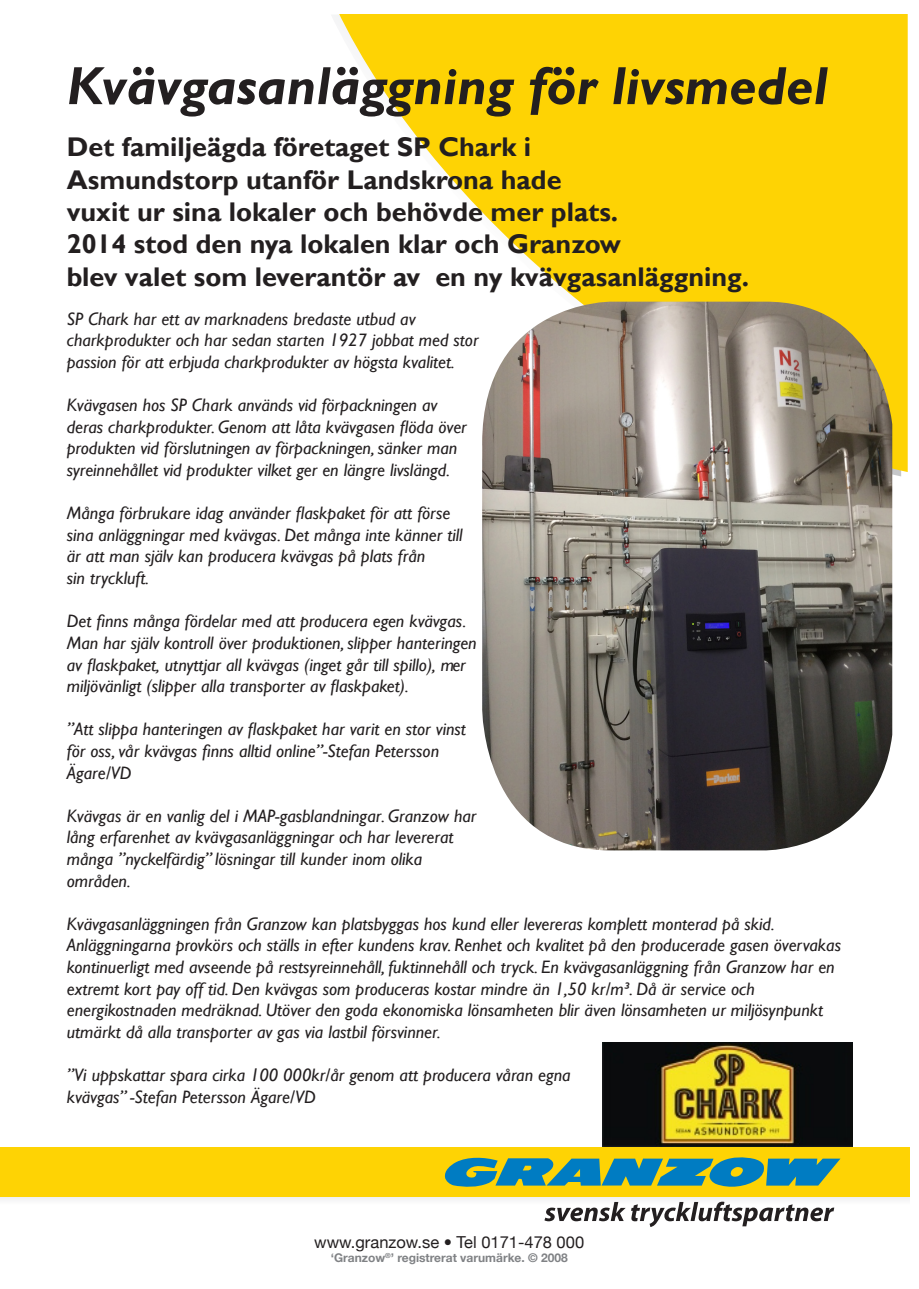
<style>
.page{position:relative;width:919px;height:1289px;background:#fff}
.page>*{position:absolute;margin:0;border:0;box-sizing:border-box;transform-origin:0 0}
.t1{font:italic 700 54px "Gill Sans";color:#231f20}
.t2{font:700 27px "Gill Sans";color:#231f20}
.t3{font:italic 18px/21.6px "Gill Sans";color:#231f20}
.t4{font:16.5px "Helvetica Neue";color:#231f20}
.t5{font:700 12px "Helvetica Neue";color:#808285}
</style>
<div class="page">
<div style="left:0;top:1196px;width:908px;height:8px;background:#f4f5f5"></div>
<div style="left:0;top:1147px;width:908px;height:49px;background:#fed304"></div>
<svg style="left:444px;top:1157px;width:396px;height:30px"></svg>
<svg style="left:544px;top:1202px;width:81px;height:19px"></svg>
<svg style="left:631px;top:1201px;width:203px;height:25px"></svg>
<svg style="left:333px;top:14px;width:574px;height:458px;fill:#fed304"></svg>
<img style="left:602px;top:1042px;width:250px;height:104px">
<img style="left:482px;top:301px;width:410px;height:549px">
<p class="t1" style="left:67px;top:55px;width:762px">Kvävgasanläggning för livsmedel</p>
<p class="t2" style="left:67px;top:131px;width:466px">Det familjeägda företaget SP Chark i</p>
<p class="t2" style="left:67px;top:163px;width:496px">Asmundstorp utanför Landskrona hade</p>
<p class="t2" style="left:67px;top:196px;width:553px">vuxit ur sina lokaler och behövde mer plats.</p>
<p class="t2" style="left:67px;top:228px;width:555px">2014 stod den nya lokalen klar och Granzow</p>
<p class="t2" style="left:67px;top:260px;width:683px">blev valet som leverantör av en ny kvävgasanläggning.</p>
<p class="t3" style="left:67px;top:308px;width:413px">SP Chark har ett av marknadens bredaste utbud av charkprodukter och har sedan starten 1927 jobbat med stor passion för att erbjuda charkprodukter av högsta kvalitet.</p>
<p class="t3" style="left:67px;top:394px;width:401px">Kvävgasen hos SP Chark används vid förpackningen av deras charkprodukter. Genom att låta kvävgasen flöda över produkten vid förslutningen av förpackningen, sänker man syreinnehållet vid produkter vilket ger en längre livslängd.</p>
<p class="t3" style="left:67px;top:502px;width:397px">Många förbrukare idag använder flaskpaket för att förse sina anläggningar med kvävgas. Det många inte känner till är att man själv kan producera kvävgas på plats från<br>sin tryckluft.</p>
<p class="t3" style="left:67px;top:610px;width:411px">Det finns många fördelar med att producera egen kvävgas.<br>Man har själv kontroll över produktionen, slipper hanteringen av flaskpaket, utnyttjar all kvävgas (inget går till spillo), mer miljövänligt (slipper alla transporter av flaskpaket).</p>
<p class="t3" style="left:67px;top:718px;width:400px">”Att slippa hanteringen av flaskpaket har varit en stor vinst för oss, vår kvävgas finns alltid online”-Stefan Petersson<br>Ägare/VD</p>
<p class="t3" style="left:67px;top:805px;width:411px">Kvävgas är en vanlig del i MAP-gasblandningar. Granzow har lång erfarenhet av kvävgasanläggningar och har levererat många ”nyckelfärdig” lösningar till kunder inom olika områden.</p>
<p class="t3" style="left:67px;top:913px;width:775px">Kvävgasanläggningen från Granzow kan platsbyggas hos kund eller levereras komplett monterad på skid.<br>Anläggningarna provkörs och ställs in efter kundens krav. Renhet och kvalitet på den producerade gasen övervakas kontinuerligt med avseende på restsyreinnehåll, fuktinnehåll och tryck. En kvävgasanläggning från Granzow har en extremt kort pay off tid. Den kvävgas som produceras kostar mindre än 1,50 kr/m³. Då är service och</p>
<p class="t3" style="left:67px;top:999px;width:757px">energikostnaden medräknad. Utöver den goda ekonomiska lönsamheten blir även lönsamheten ur miljösynpunkt utmärkt då alla transporter av gas via lastbil försvinner.</p>
<p class="t3" style="left:67px;top:1064px;width:505px">”Vi uppskattar spara cirka 100 000kr/år genom att producera våran egna kvävgas” -Stefan Petersson Ägare/VD</p>
<p class="t4" style="left:314px;top:1232px;width:271px">www.granzow.se • Tel 0171-478 000</p>
<p class="t5" style="left:330px;top:1250px;width:238px">‘Granzow<sup>®</sup>’ registrerat varumärke. © 2008</p>
</div>
